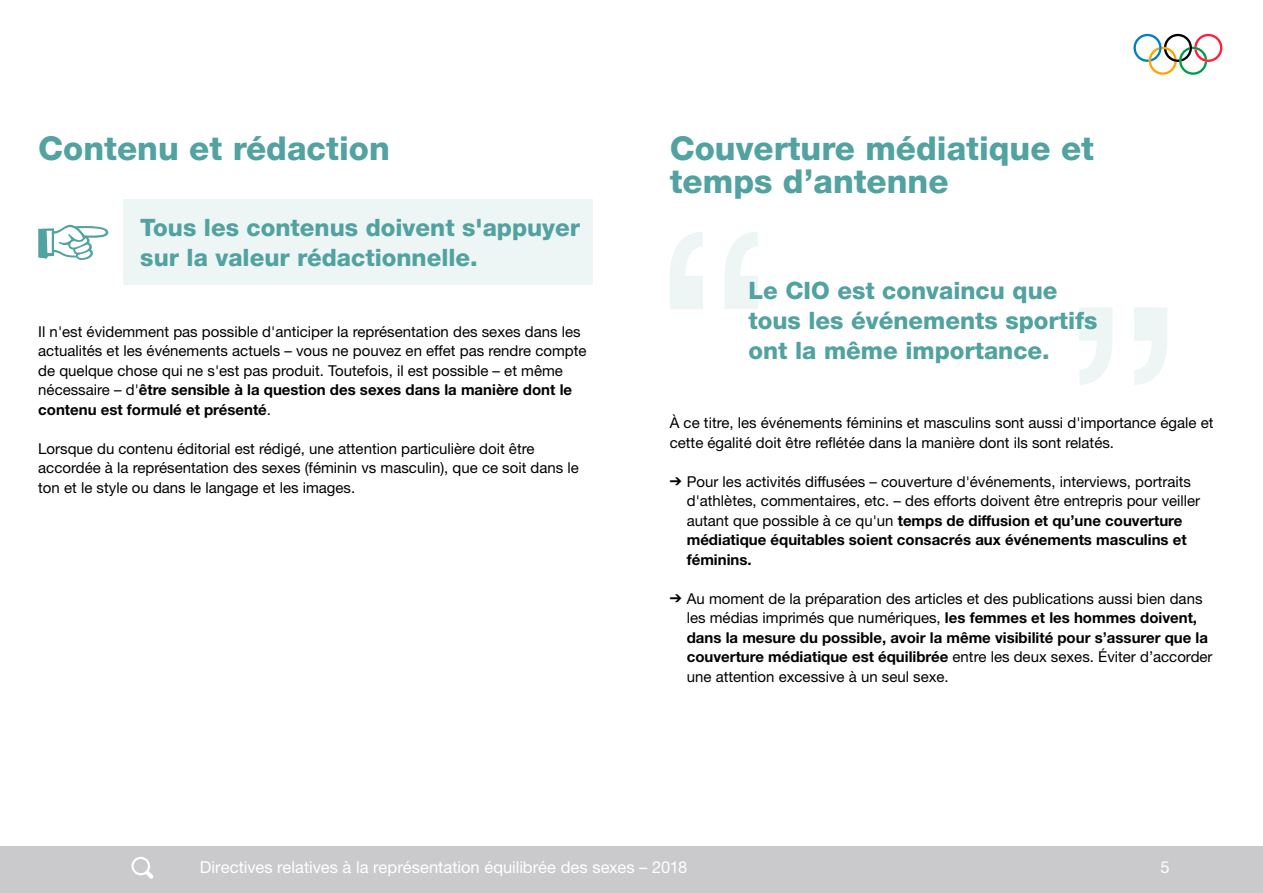
<style>
.page{position:relative;width:1263px;height:893px;background:#fff}
.page>*{position:absolute;margin:0;border:0;box-sizing:border-box;transform-origin:0 0}
.t1{font:800 33px/33px "Helvetica Neue LT Std";color:#51a2a0}
.t2{font:800 24px/30px "Helvetica Neue LT Std";color:#51a2a0}
.t3{font:16.5px "Helvetica Neue LT Std";color:#fff}
.t4{font:15px/19.5px "Helvetica Neue LT Std";color:#000}
.s1{font-weight:700}
</style>
<div class="page">
<svg style="left:1079px;top:308px;width:88px;height:77px"></svg>
<svg style="left:670px;top:232px;width:88px;height:77px"></svg>
<svg style="left:38px;top:225px;width:70px;height:35px"></svg>
<div style="left:123px;top:200px;width:470px;height:85px;background:#eef5f5"></div>
<div style="left:0;top:846px;width:1263px;height:47px;background:#cacacc"></div>
<svg style="left:1133px;top:34px;width:89px;height:41px"></svg>
<svg style="left:131px;top:857px;width:23px;height:22px"></svg>
<h1 class="t1" style="left:38px;top:131px;width:353px">Contenu et rédaction</h1>
<h2 class="t2" style="left:140px;top:212px;width:441px">Tous les contenus doivent s'appuyer sur la valeur rédactionnelle.</h2>
<p class="t4" style="left:38px;top:322px;width:550px">Il n'est évidemment pas possible d'anticiper la représentation des sexes dans les actualités et les événements actuels – vous ne pouvez en effet pas rendre compte de quelque chose qui ne s'est pas produit. Toutefois, il est possible – et même nécessaire – d'<span class="s1">être sensible à la question des sexes dans la manière dont le contenu est formulé et présenté</span>.</p>
<p class="t4" style="left:38px;top:439px;width:542px">Lorsque du contenu éditorial est rédigé, une attention particulière doit être accordée à la représentation des sexes (féminin vs masculin), que ce soit dans le ton et le style ou dans le langage et les images.</p>
<h1 class="t1" style="left:670px;top:131px;width:426px">Couverture médiatique et temps d’antenne</h1>
<h2 class="t2" style="left:748px;top:275px;width:350px">Le CIO est convaincu que tous les événements sportifs ont la même importance.</h2>
<p class="t4" style="left:670px;top:413px;width:545px">À ce titre, les événements féminins et masculins sont aussi d'importance égale et cette égalité doit être reflétée dans la manière dont ils sont relatés.</p>
<p class="t4" style="left:687px;top:472px;width:515px;text-indent:-17px">➔ Pour les activités diffusées – couverture d'événements, interviews, portraits d'athlètes, commentaires, etc. – des efforts doivent être entrepris pour veiller autant que possible à ce qu'un <span class="s1">temps de diffusion et qu’une couverture médiatique équitables soient consacrés aux événements masculins et féminins.</span></p>
<p class="t4" style="left:687px;top:589px;width:527px;text-indent:-17px">➔ Au moment de la préparation des articles et des publications aussi bien dans les médias imprimés que numériques, <span class="s1">les femmes et les hommes doivent, dans la mesure du possible, avoir la même visibilité pour s’assurer que la couverture médiatique est équilibrée</span> entre les deux sexes. Éviter d’accorder une attention excessive à un seul sexe.</p>
<p class="t3" style="left:200px;top:858px;width:489px">Directives relatives à la représentation équilibrée des sexes – 2018</p>
<p class="t3" style="left:1160px;top:858px;width:11px">5</p>
</div>
